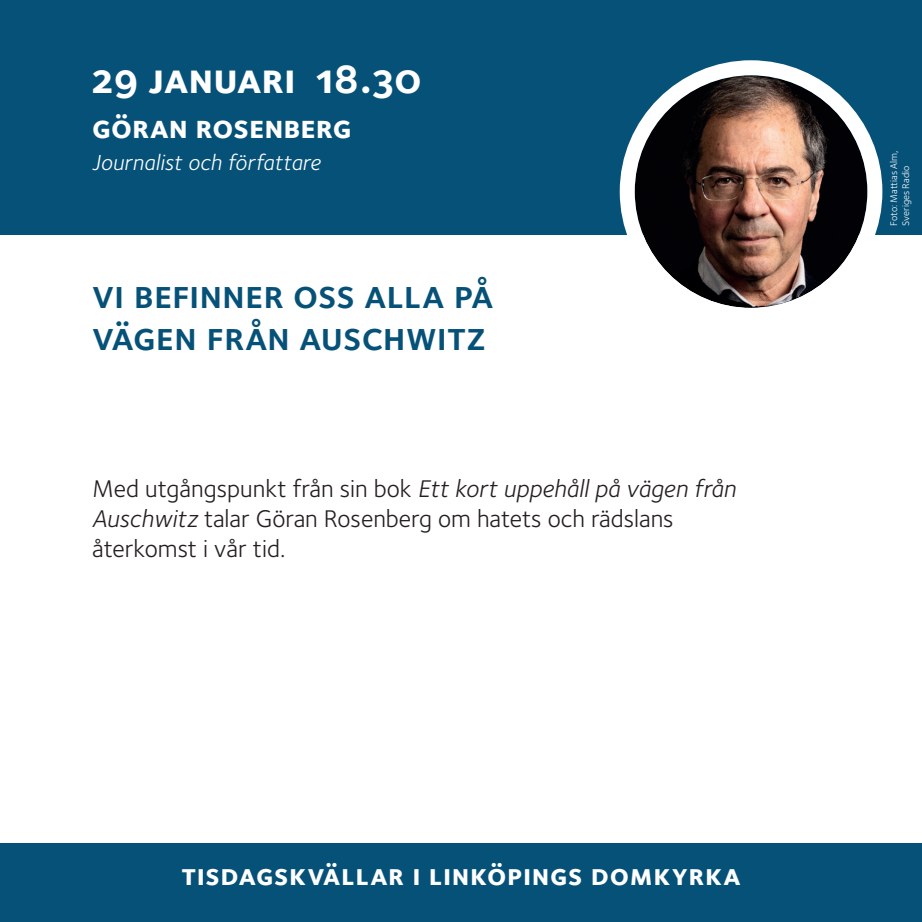
<style>
.page{position:relative;width:922px;height:922px;background:#fff}
.page>*{position:absolute;margin:0;border:0;box-sizing:border-box;transform-origin:0 0}
.t1{font:42.5px "Foundry Sterling Bold Expert";color:#fff}
.t2{font:40px/42.5px "Foundry Sterling Demi Expert";color:#065178}
.t3{font:32.5px "Foundry Sterling Bold Expert";color:#fff}
.t4{font:30px "Foundry Sterling Bold Expert";letter-spacing:.02em;color:#fff}
.t5{font:25px/30px "Foundry Sterling";color:#231f20}
.t6{font:italic 22.5px "Foundry Sterling";letter-spacing:.01em;color:#fff}
.t7{font:10px/12px "Foundry Sterling";color:#fff}
.s1{font-style:italic}
</style>
<div class="page">
<div style="left:0;top:0;width:921px;height:234px;background:#065178"></div>
<div style="left:0;top:843px;width:921px;height:78px;background:#065178"></div>
<img style="left:634px;top:75px;width:233px;height:233px;border-radius:116px">
<div style="left:619px;top:60px;width:263px;height:263px;border:15px solid #fff;border-radius:50%"></div>
<h1 class="t1" style="left:92px;top:49px;width:329px">29 januari 18.30</h1>
<h3 class="t3" style="left:92px;top:104px;width:261px">göran rosenberg</h3>
<p class="t6" style="left:92px;top:147px;width:230px">Journalist och författare</p>
<h2 class="t2" style="left:92px;top:272px;width:402px">vi befinner oss alla på vägen från auschwitz</h2>
<p class="t5" style="left:92px;top:472px;width:645px">Med utgångspunkt från sin bok <span class="s1">Ett kort uppehåll på vägen från<br>Auschwitz</span> talar Göran Rosenberg om hatets och rädslans återkomst i vår tid.</p>
<p class="t4" style="left:181px;top:853px;width:560px">tisdagskvällar i linköpings domkyrka</p>
<p class="t7" style="left:887px;top:225px;width:76px;rotate:-90deg">Foto: Mattias Alm,<br>Sveriges Radio</p>
</div>
